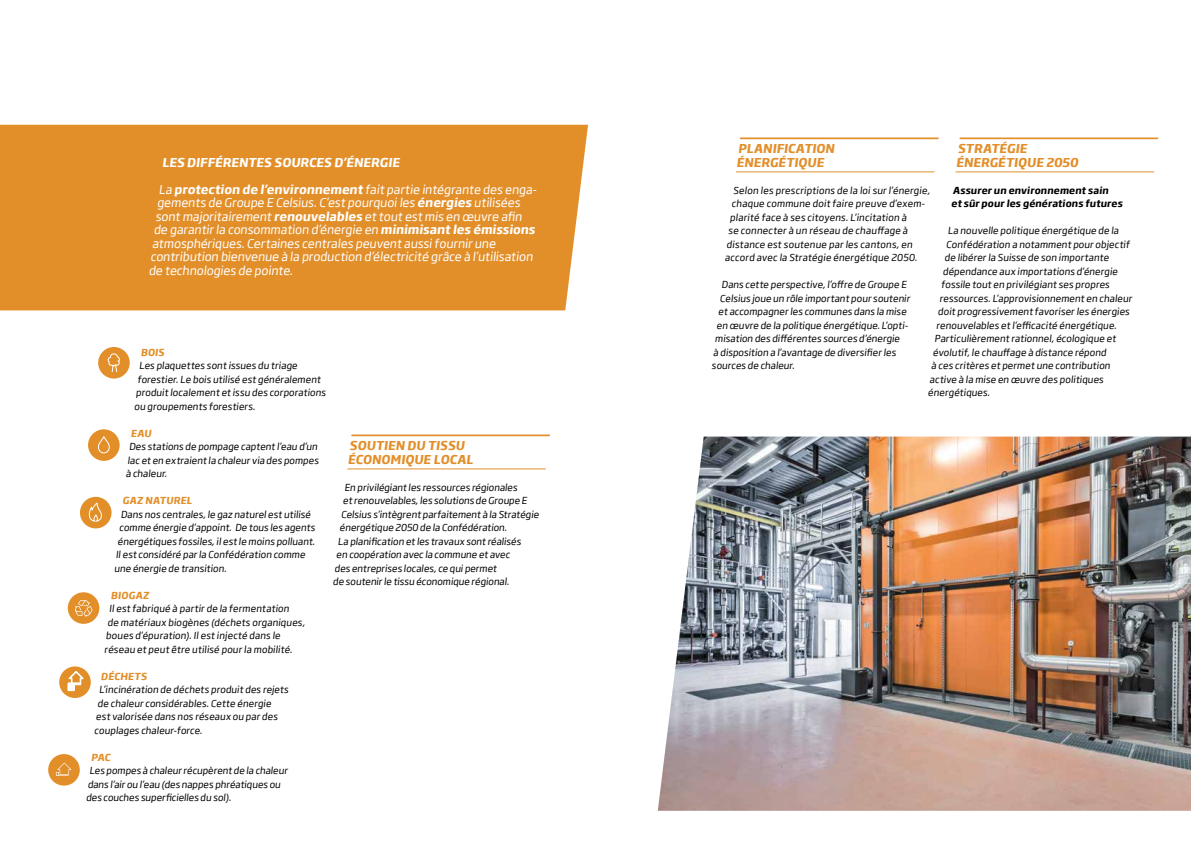
<style>
.page{position:relative;width:1191px;height:842px;background:#fff}
.page>*{position:absolute;margin:0;border:0;box-sizing:border-box;transform-origin:0 0}
.t1{font:12px "Soho Gothic Pro";color:#fff}
.t2{font:700 12px/13.5px "Soho Gothic Pro";color:#e28f2a}
.t3{font:700 12px "Soho Gothic Pro";color:#fff}
.t4{font:9.5px/13.5px "Soho Gothic Pro";letter-spacing:.005em;color:#000;text-align:justify}
.t5{font:700 9.5px/13.5px "Soho Gothic Pro";color:#000}
.t6{font:700 9.5px "Soho Gothic Pro";color:#e28f2a}
.s1{font-weight:700}
</style>
<div class="page">
<img style="left:658px;top:437px;width:533px;height:374px">
<hr style="left:740px;top:137px;width:198px;height:2px;background:#e28f2a">
<hr style="left:736px;top:172px;width:198px;height:1px;background:#e28f2a">
<hr style="left:959px;top:137px;width:199px;height:2px;background:#e28f2a">
<hr style="left:955px;top:172px;width:199px;height:1px;background:#e28f2a">
<svg style="left:59px;top:666px;width:32px;height:32px"></svg>
<div style="left:98px;top:347px;width:32px;height:32px;background:#e28f2a;border-radius:50%"></div>
<svg style="left:107px;top:353px;width:13px;height:20px"></svg>
<div style="left:68px;top:592px;width:31px;height:32px;background:#e28f2a;border-radius:50%"></div>
<svg style="left:75px;top:600px;width:18px;height:17px"></svg>
<div style="left:80px;top:497px;width:31px;height:31px;background:#e28f2a;border-radius:50%"></div>
<svg style="left:88px;top:502px;width:14px;height:20px"></svg>
<div style="left:88px;top:429px;width:32px;height:32px;background:#e28f2a;border-radius:50%"></div>
<div style="left:98px;top:436px;width:12px;height:17px;border:1px solid #fff;border-radius:6px"></div>
<div style="left:48px;top:754px;width:32px;height:32px;background:#e28f2a;border-radius:50%"></div>
<svg style="left:56px;top:763px;width:15px;height:13px"></svg>
<div style="left:0;top:125px;width:588px;height:185px;background:#e28f2a"></div>
<hr style="left:351px;top:434px;width:199px;height:2px;background:#e28f2a">
<hr style="left:347px;top:469px;width:199px;height:1px;background:#e28f2a">
<p class="t3" style="left:162px;top:153px;width:241px">LES DIFFÉRENTES SOURCES D’ÉNERGIE</p>
<p class="t1" style="left:159px;top:180px;width:382px">La <span class="s1">protection de l’environnement</span> fait partie intégrante des enga-</p>
<p class="t1" style="left:157px;top:194px;width:367px">gements de Groupe E Celsius.C’est pourquoiles <span class="s1">énergies</span> utilisées</p>
<p class="t1" style="left:155px;top:207px;width:370px">sont majoritairement <span class="s1">renouvelables</span> et tout est mis en œuvre afin</p>
<p class="t1" style="left:154px;top:221px;width:385px">de garantir la consommation d’énergie en <span class="s1">minimisant les émissions</span></p>
<p class="t1" style="left:152px;top:234px;width:347px">atmosphériques.Certaines centrales peuvent aussifournir une</p>
<p class="t1" style="left:150px;top:248px;width:386px">contribution bienvenue à la production d’électricité grâce à l’utilisation</p>
<p class="t1" style="left:149px;top:261px;width:148px">de technologies de pointe.</p>
<p class="t6" style="left:141px;top:345px;width:27px">BOIS</p>
<p class="t4" style="left:139px;top:359px;width:161px">Les plaquettes sont issues du triage</p>
<p class="t4" style="left:137px;top:372px;width:186px">forestier.Le bois utilisé est généralement</p>
<p class="t4" style="left:136px;top:386px;width:193px">produit localement et issu des corporations</p>
<p class="t4" style="left:134px;top:399px;width:124px">ou groupements forestiers.</p>
<p class="t6" style="left:131px;top:426px;width:24px">EAU</p>
<p class="t4" style="left:126px;top:440px;width:196px;text-indent:3px">Des stations de pompage captent l’eau d’un lac et en extraient la chaleur via des pompes à chaleur.</p>
<p class="t6" style="left:123px;top:493px;width:73px">GAZ NATUREL</p>
<p class="t4" style="left:121px;top:507px;width:193px">Dans nos centrales,le gaz naturelest utilisé</p>
<p class="t4" style="left:119px;top:521px;width:199px">comme énergie d’appoint. De tous les agents</p>
<p class="t4" style="left:117px;top:534px;width:201px">énergétiques fossiles,ilest le moins polluant.</p>
<p class="t4" style="left:116px;top:548px;width:192px">Ilest considéré par la Confédération comme</p>
<p class="t4" style="left:114px;top:561px;width:115px">une énergie de transition.</p>
<p class="t6" style="left:111px;top:588px;width:41px">BIOGAZ</p>
<p class="t4" style="left:109px;top:602px;width:183px">Ilest fabriqué à partir de la fermentation</p>
<p class="t4" style="left:108px;top:615px;width:200px">de matériaux biogènes (déchets organiques,</p>
<p class="t4" style="left:106px;top:629px;width:178px">boues d’épuration).Ilest injecté dans le</p>
<p class="t4" style="left:104px;top:642px;width:191px">réseau et peut être utilisé pour la mobilité.</p>
<p class="t6" style="left:101px;top:669px;width:49px">DÉCHETS</p>
<p class="t4" style="left:99px;top:683px;width:192px">L’incinération de déchets produit des rejets</p>
<p class="t4" style="left:98px;top:696px;width:177px">de chaleur considérables.Cette énergie</p>
<p class="t4" style="left:96px;top:710px;width:185px">est valorisée dans nos réseaux ou par des</p>
<p class="t4" style="left:94px;top:723px;width:111px">couplages chaleur-force.</p>
<p class="t6" style="left:91px;top:750px;width:23px">PAC</p>
<p class="t4" style="left:86px;top:764px;width:205px;text-align:left;text-indent:3px">Les pompes à chaleur récupèrent de la chaleur dans l’air ou l’eau (des nappes phréatiques ou des couches superficielles du sol).</p>
<p class="t2" style="left:348px;top:438px;width:129px">SOUTIEN DU TISSU<br>ÉCONOMIQUE LOCAL</p>
<p class="t4" style="left:344px;top:480px;width:176px">En privilégiant les ressources régionales</p>
<p class="t4" style="left:343px;top:494px;width:187px">et renouvelables,les solutions de Groupe E</p>
<p class="t4" style="left:341px;top:507px;width:201px">Celsius s’intègrent parfaitement à la Stratégie</p>
<p class="t4" style="left:339px;top:521px;width:171px">énergétique 2050 de la Confédération.</p>
<p class="t4" style="left:338px;top:534px;width:186px">La planification et les travaux sont réalisés</p>
<p class="t4" style="left:336px;top:548px;width:177px">en coopération avec la commune et avec</p>
<p class="t4" style="left:334px;top:561px;width:165px">des entreprises locales,ce quipermet</p>
<p class="t4" style="left:333px;top:575px;width:179px">de soutenir le tissu économique régional.</p>
<p class="t2" style="left:956px;top:141px;width:126px">STRATÉGIE<br>ÉNERGÉTIQUE 2050</p>
<p class="t5" style="left:951px;top:183px;width:175px">Assurer un environnement sain<br>et sûr pour les générations futures</p>
<p class="t4" style="left:947px;top:224px;width:174px">La nouvelle politique énergétique de la</p>
<p class="t4" style="left:946px;top:237px;width:187px">Confédération a notamment pour objectif</p>
<p class="t4" style="left:944px;top:251px;width:168px">de libérer la Suisse de son importante</p>
<p class="t4" style="left:943px;top:264px;width:178px">dépendance aux importations d’énergie</p>
<p class="t4" style="left:941px;top:278px;width:171px">fossile tout en privilégiant ses propres</p>
<p class="t4" style="left:939px;top:291px;width:196px">ressources.L’approvisionnement en chaleur</p>
<p class="t4" style="left:938px;top:305px;width:195px">doit progressivement favoriser les énergies</p>
<p class="t4" style="left:936px;top:318px;width:183px">renouvelables et l’efficacité énergétique.</p>
<p class="t4" style="left:934px;top:332px;width:184px">Particulièrement rationnel,écologique et</p>
<p class="t4" style="left:933px;top:345px;width:177px">évolutif,le chauffage à distance répond</p>
<p class="t4" style="left:931px;top:359px;width:182px">à ces critères et permet une contribution</p>
<p class="t4" style="left:929px;top:372px;width:177px">active à la mise en œuvre des politiques</p>
<p class="t4" style="left:928px;top:386px;width:65px">énergétiques.</p>
<p class="t2" style="left:736px;top:141px;width:102px">PLANIFICATION<br>ÉNERGÉTIQUE</p>
<p class="t4" style="left:733px;top:183px;width:200px">Selon les prescriptions de la loisur l’énergie,</p>
<p class="t4" style="left:731px;top:197px;width:197px">chaque commune doit faire preuve d’exem-</p>
<p class="t4" style="left:730px;top:210px;width:180px">plarité face à ses citoyens.L’incitation à</p>
<p class="t4" style="left:728px;top:224px;width:183px">se connecter à un réseau de chauffage à</p>
<p class="t4" style="left:726px;top:237px;width:189px">distance est soutenue par les cantons,en</p>
<p class="t4" style="left:725px;top:251px;width:195px">accord avec la Stratégie énergétique 2050.</p>
<p class="t4" style="left:721px;top:278px;width:188px">Dans cette perspective,l’offre de Groupe E</p>
<p class="t4" style="left:720px;top:291px;width:193px">Celsius joue un rôle important pour soutenir</p>
<p class="t4" style="left:718px;top:305px;width:191px">et accompagner les communes dans la mise</p>
<p class="t4" style="left:716px;top:318px;width:195px">en œuvre de la politique énergétique.L’opti-</p>
<p class="t4" style="left:715px;top:332px;width:188px">misation des différentes sources d’énergie</p>
<p class="t4" style="left:713px;top:345px;width:186px">à disposition a l’avantage de diversifier les</p>
<p class="t4" style="left:711px;top:359px;width:86px">sources de chaleur.</p>
</div>
